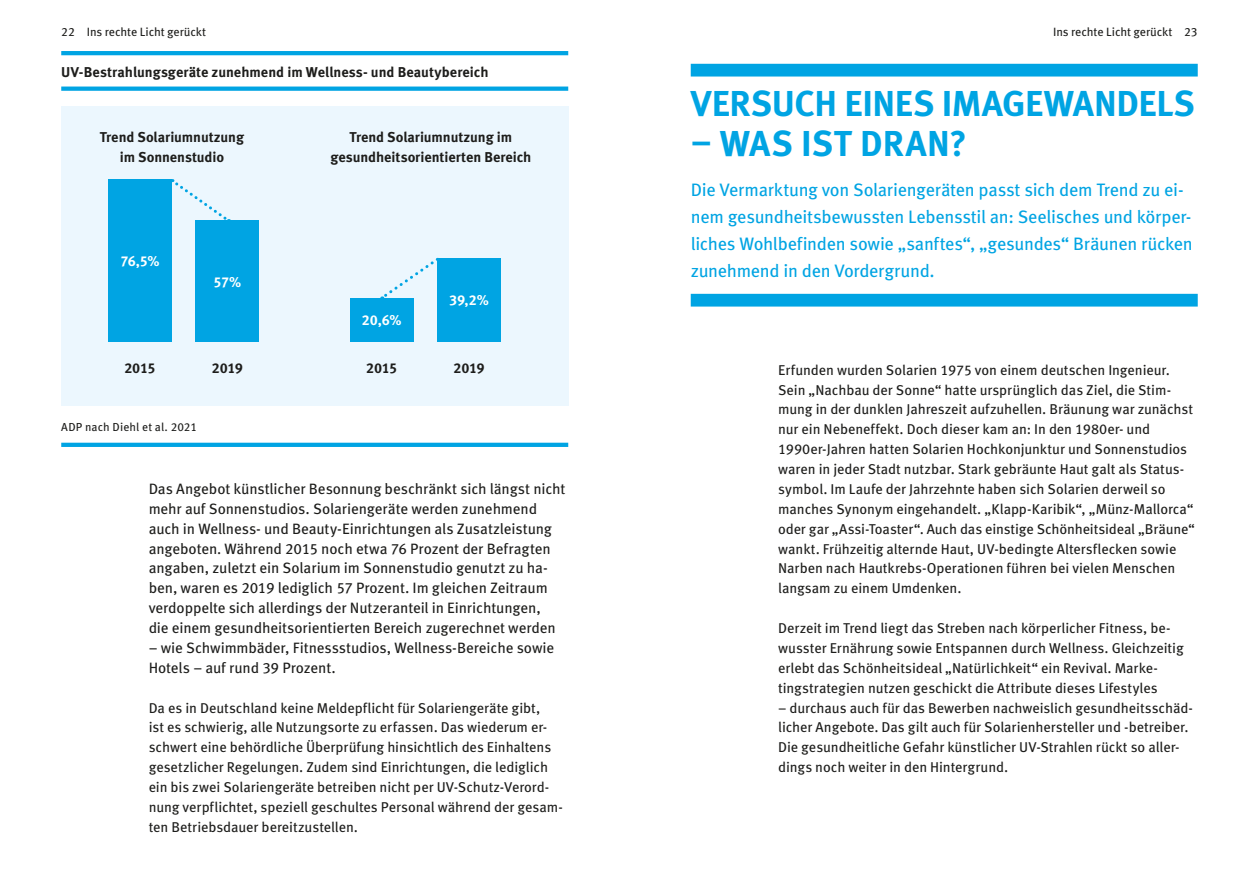
<style>
.page{position:relative;width:1259px;height:893px;background:#fff}
.page>*{position:absolute;margin:0;border:0;box-sizing:border-box;transform-origin:0 0}
.H1_24_26_5_Linie_oben_cyan{font:700 36px "Meta Pro";letter-spacing:-.005em;color:#00a4e3}
.Einleitung_12_18_Linie_cyan_unten{font:18px/27px "Meta Pro";letter-spacing:-.015em;color:#00a4e3}
.Fließ_9_5_13_25_schwarz{font:15px/20px "Meta Pro";letter-spacing:-.01em;color:#1d1d1b}
.Fließ_9_5_13_25_schwarz-2{font:14.25px/19.8px "Meta Pro";letter-spacing:-.005em;color:#1d1d1b}
.Fließ_9_5_13_25_bold_ohne_Einzug{font:700 14.25px/19.8px "Meta Pro";letter-spacing:-.005em;color:#1d1d1b;text-align:center}
.Tabelle_Titel_4-spaltig{font:700 14.25px "Meta Pro";color:#1d1d1b}
.t1{font:700 14.25px "Meta Pro";letter-spacing:-.03em;color:#fff}
.t2{font:12px "Meta Pro";letter-spacing:-.005em;color:#1d1d1b}
.Kleinsatz_7_75_11_schwarz{font:11.7px "Meta Pro";letter-spacing:.01em;color:#1d1d1b}
.s1{font-size:14.25px}
</style>
<div class="page">
<div style="left:691px;top:64px;width:506px;height:13px;background:#00a4e3"></div>
<div style="left:691px;top:294px;width:506px;height:13px;background:#00a4e3"></div>
<hr style="left:61px;top:51px;width:507px;height:4px;background:#00a4e3">
<svg style="left:61px;top:87px;width:507px;height:4px;background:#0da8e4"></svg>
<hr style="left:61px;top:443px;width:507px;height:4px;background:#00a4e3">
<div style="left:61px;top:106px;width:507px;height:300px;background:#ecf7fe"></div>
<div style="left:108px;top:179px;width:64px;height:163px;background:#00a4e3"></div>
<div style="left:350px;top:298px;width:64px;height:44px;background:#00a4e3"></div>
<div style="left:195px;top:221px;width:64px;height:121px;background:#00a4e3"></div>
<div style="left:437px;top:258px;width:64px;height:84px;background:#00a4e3"></div>
<svg style="left:172px;top:179px;width:58px;height:42px"></svg>
<svg style="left:380px;top:258px;width:57px;height:40px"></svg>
<p class="t2" style="left:61px;top:23px;width:146px">22 Ins rechte Licht gerückt</p>
<p class="t2" style="left:1053px;top:23px;width:146px">Ins rechte Licht gerückt 23</p>
<p class="Tabelle_Titel_4-spaltig" style="left:61px;top:60px;width:429px">UV-Bestrahlungsgeräte zunehmend im Wellness- und Beautybereich</p>
<p class="Fließ_9_5_13_25_bold_ohne_Einzug" style="left:100px;top:126px;width:146px">Trend Solariumnutzung</p>
<p class="Fließ_9_5_13_25_bold_ohne_Einzug" style="left:120px;top:146px;width:106px">im Sonnenstudio</p>
<p class="t1" style="left:120px;top:250px;width:41px">76,5%</p>
<p class="t1" style="left:213px;top:270px;width:29px">57%</p>
<p class="Fließ_9_5_13_25_bold_ohne_Einzug" style="left:330px;top:126px;width:202px">Trend Solariumnutzung im gesundheitsorientierten Bereich</p>
<p class="t1" style="left:362px;top:309px;width:41px">20,6%</p>
<p class="t1" style="left:449px;top:289px;width:41px">39,2%</p>
<p class="Fließ_9_5_13_25_bold_ohne_Einzug" style="left:124px;top:357px;width:33px">2015</p>
<p class="Fließ_9_5_13_25_bold_ohne_Einzug" style="left:212px;top:357px;width:33px">2019</p>
<p class="Fließ_9_5_13_25_bold_ohne_Einzug" style="left:366px;top:357px;width:33px">2015</p>
<p class="Fließ_9_5_13_25_bold_ohne_Einzug" style="left:453px;top:357px;width:33px">2019</p>
<p class="Kleinsatz_7_75_11_schwarz" style="left:61px;top:418px;width:137px">ADP nach Diehl et al. 2021</p>
<p class="Fließ_9_5_13_25_schwarz" style="left:149px;top:478px;width:418px">Das Angebot künstlicher Besonnung beschränkt sich längst nicht mehr auf Sonnenstudios. Solariengeräte werden zunehmend auch in Wellness- und Beauty-Einrichtungen als Zusatzleistung angeboten<span class="s1">.</span> Während 2015 noch etwa 76 Prozent der Befragten angaben, zuletzt ein Solarium im Sonnenstudio genutzt zu ha&shy;ben, waren es 2019 lediglich 57 Prozent. Im gleichen Zeitraum verdoppelte sich allerdings der Nutzeranteil in Einrichtungen,<br>die einem gesundheitsorientierten Bereich zugerechnet werden</p>
<p class="Fließ_9_5_13_25_schwarz" style="left:149px;top:637px;width:407px">– wie Schwimmbäder, Fitnessstudios, Wellness-Bereiche sowie<br>Hotels – auf rund 39 Prozent.</p>
<p class="Fließ_9_5_13_25_schwarz-2" style="left:149px;top:697px;width:416px">Da es in Deutschland keine Meldepflicht für Solariengeräte gibt,<br>ist es schwierig, alle Nutzungsorte zu erfassen. Das wiederum er&shy;schwert eine behördliche Überprüfung hinsichtlich des Einhaltens gesetzlicher Regelungen. Zudem sind Einrichtungen, die lediglich ein bis zwei Solariengeräte betreiben nicht per UV-Schutz-Verord&shy;nung verpflichtet, speziell geschultes Personal während der gesam&shy;ten Betriebsdauer bereitzustellen.</p>
<p class="H1_24_26_5_Linie_oben_cyan" style="left:691px;top:76px;width:505px">VERSUCH EINES IMAGEWANDELS</p>
<p class="H1_24_26_5_Linie_oben_cyan" style="left:691px;top:115px;width:278px">– WAS IST DRAN?</p>
<p class="Einleitung_12_18_Linie_cyan_unten" style="left:691px;top:175px;width:503px">Die Vermarktung von Solariengeräten passt sich dem Trend zu ei&shy;nem gesundheitsbewussten Lebensstil an: Seelisches und körper&shy;liches Wohlbefinden sowie „sanftes“, „gesundes“ Bräunen rücken zunehmend in den Vordergrund.</p>
<p class="Fließ_9_5_13_25_schwarz-2" style="left:778px;top:359px;width:418px">Erfunden wurden Solarien 1975 von einem deutschen Ingenieur.<br>Sein „Nachbau der Sonne“ hatte ursprünglich das Ziel, die Stim&shy;mung in der dunklen Jahreszeit aufzuhellen. Bräunung war zunächst nur ein Nebeneffekt. Doch dieser kam an: In den 1980er- und 1990er-Jahren hatten Solarien Hochkonjunktur und Sonnenstudios waren in jeder Stadt nutzbar. Stark gebräunte Haut galt als Status&shy;symbol. Im Laufe der Jahrzehnte haben sich Solarien derweil so manches Synonym eingehandelt. „Klapp-Karibik“, „Münz-Mallorca“ oder gar „Assi-Toaster“. Auch das einstige Schönheitsideal „Bräune“ wankt. Frühzeitig alternde Haut, UV-bedingte Altersflecken sowie Narben nach Hautkrebs-Operationen führen bei vielen Menschen langsam zu einem Umdenken.</p>
<p class="Fließ_9_5_13_25_schwarz-2" style="left:778px;top:617px;width:407px">Derzeit im Trend liegt das Streben nach körperlicher Fitness, be&shy;wusster Ernährung sowie Entspannen durch Wellness. Gleichzeitig erlebt das Schönheitsideal „Natürlichkeit“ ein Revival. Marke&shy;tingstrategien nutzen geschickt die Attribute dieses Lifestyles</p>
<p class="Fließ_9_5_13_25_schwarz-2" style="left:778px;top:697px;width:416px">– durchaus auch für das Bewerben nachweislich gesundheitsschäd&shy;licher Angebote. Das gilt auch für Solarienhersteller und -betreiber.<br>Die gesundheitliche Gefahr künstlicher UV-Strahlen rückt so aller&shy;dings noch weiter in den Hintergrund.</p>
</div>
